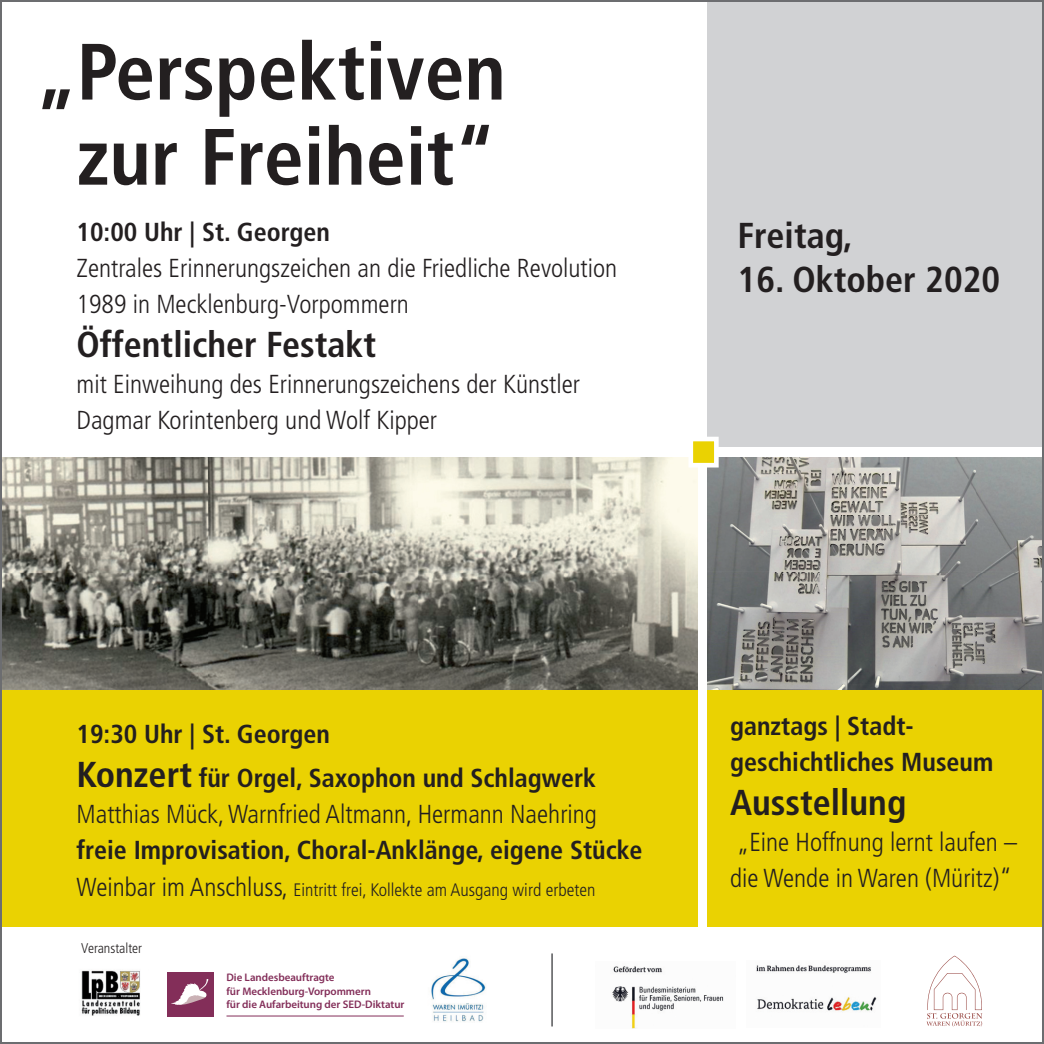
<style>
.page{position:relative;width:1044px;height:1044px;background:#fff}
.page>*{position:absolute;margin:0;border:0;box-sizing:border-box;transform-origin:0 0}
.t1{font:700 condensed 79.6px/85px "Frutiger";color:#231f20;text-align:center}
.t2{font:700 condensed 36px "Frutiger";color:#231f20}
.t3{font:300 condensed 26px/36px "Frutiger";color:#231f20}
.t4{font:700 condensed 26px/44px "Frutiger";color:#231f20}
.t5{font:300 condensed 18px "Frutiger";color:#231f20}
.t6{font:300 condensed 14px "Frutiger";color:#231f20}
.t7{font:600 11px/13.6px "Myriad Pro";letter-spacing:-.005em;color:#832e59}
.s1{font-size:36px}
.s2{font-size:26px}
</style>
<div class="page">
<div style="left:707px;top:457px;width:336px;height:469px;background:#ead202"></div>
<div style="left:707px;top:0;width:336px;height:447px;background:#d1d2d4"></div>
<div style="left:0;top:457px;width:697px;height:469px;background:#ead202"></div>
<img style="left:3px;top:457px;width:694px;height:232px">
<img style="left:707px;top:457px;width:333px;height:232px">
<div style="left:688px;top:436px;width:30px;height:31px;background:#ead202;border:5px solid #fff"></div>
<img style="left:612px;top:966px;width:112px;height:62px">
<img style="left:756px;top:965px;width:121px;height:47px">
<img style="left:431px;top:958px;width:55px;height:64px">
<svg style="left:926px;top:955px;width:56px;height:71px"></svg>
<img style="left:81px;top:970px;width:59px;height:46px">
<div style="left:167px;top:972px;width:47px;height:43px;background:#832e59"></div>
<svg style="left:171px;top:979px;width:37px;height:25px"></svg>
<hr style="left:226px;top:1015px;width:177px;height:1px;background:#832e59">
<hr style="left:551px;top:953px;width:1px;height:73px;background:#57585a">
<h1 class="t1" style="left:35px;top:30px;width:472px">„Perspektiven zur Freiheit“</h1>
<p class="t4" style="left:77px;top:210px;width:255px">10:00 Uhr | St. Georgen</p>
<p class="t3" style="left:77px;top:250px;width:542px">Zentrales Erinnerungszeichen an die Friedliche Revolution<br>1989 in Mecklenburg-Vorpommern</p>
<h2 class="t2" style="left:77px;top:323px;width:301px">Öffentlicher Festakt</h2>
<p class="t3" style="left:77px;top:366px;width:505px">mit Einweihung des Erinnerungszeichens der Künstler<br>Dagmar Korintenberg und Wolf Kipper</p>
<h2 class="t2" style="left:737px;top:214px;width:117px">Freitag,</h2>
<h2 class="t2" style="left:737px;top:258px;width:264px">16. Oktober 2020</h2>
<p class="t4" style="left:77px;top:711px;width:521px">19:30 Uhr | St. Georgen<br><span class="s1">Konzert</span> für Orgel, Saxophon und Schlagwerk</p>
<p class="t3" style="left:77px;top:796px;width:521px">Matthias Mück, Warnfried Altmann, Hermann Naehring</p>
<p class="t4" style="left:77px;top:827px;width:567px">freie Improvisation, Choral-Anklänge, eigene Stücke</p>
<p class="t5" style="left:77px;top:879px;width:520px"><span class="s2">Weinbar im Anschluss,</span> Eintritt frei, Kollekte am Ausgang wird erbeten</p>
<p class="t6" style="left:81px;top:940px;width:62px">Veranstalter</p>
<p class="t7" style="left:226px;top:970px;width:179px">Die Landesbeauftragte<br>für Mecklenburg-Vorpommern<br>für die Aufarbeitung der SED-Diktatur</p>
<p class="t4" style="left:730px;top:708px;width:265px;line-height:36px">ganztags | Stadt&shy;geschichtliches Museum</p>
<h2 class="t2" style="left:730px;top:781px;width:178px">Ausstellung</h2>
<p class="t3" style="left:730px;top:824px;width:288px">„Eine Hoffnung lernt laufen – die Wende in Waren (Müritz)“</p>
</div>
